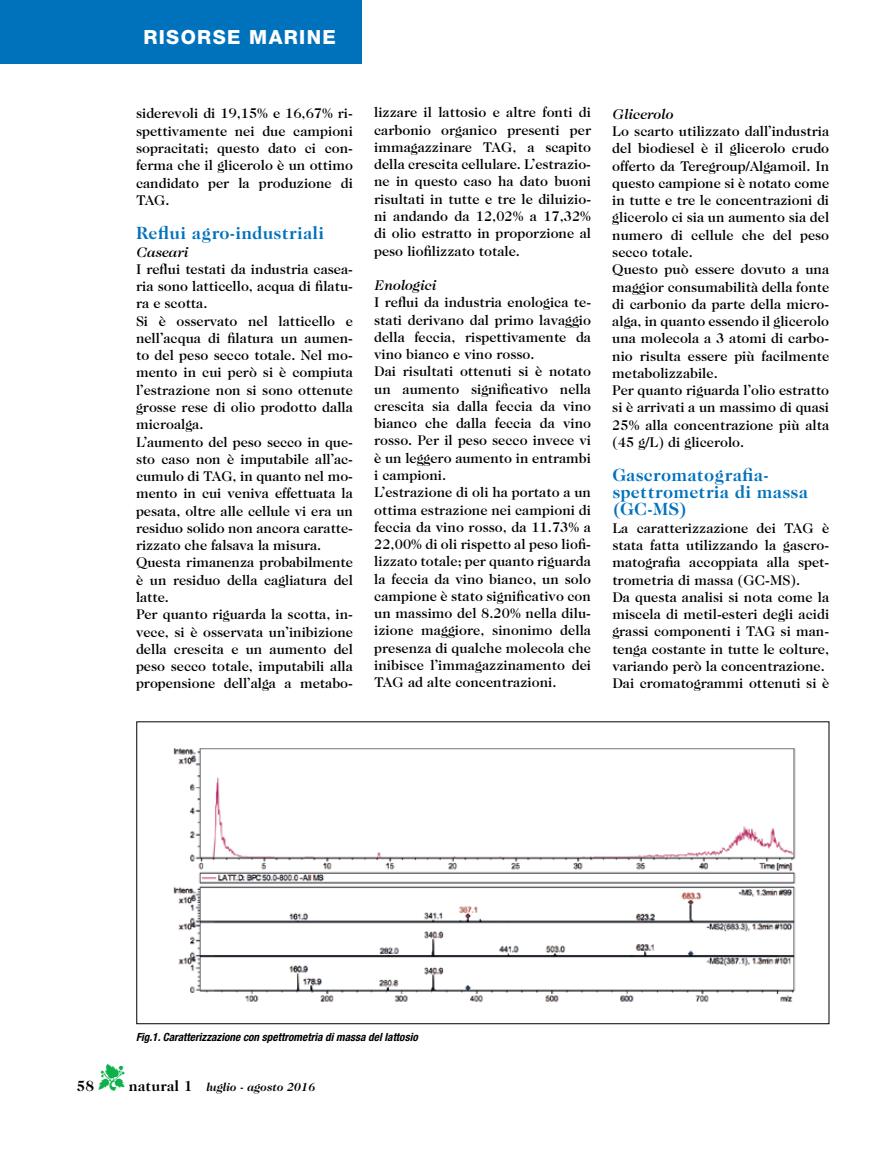
<style>
.page{position:relative;width:893px;height:1149px;background:#fff}
.page>*{position:absolute;margin:0;border:0;box-sizing:border-box;transform-origin:0 0}
.t1{font:800 19.5px "Helvetica Neue LT Std";letter-spacing:.07em;color:#fff}
.t2{font:700 18px/17.2px "Caslon 224 IT Cby BT";letter-spacing:.01em;color:#0072bc}
.t3{font:700 15px "Caslon 224 IT Cby BT";color:#000}
.t4{font:500 14.25px/17.2px "Caslon Two Twenty Four";color:#000}
.t5{font:italic 500 14.25px "Caslon Two Twenty Four";color:#000}
.t6{font:italic 700 12px "Caslon 224 IT Cby BT";color:#000}
.t7{font:italic 700 condensed 11.25px "Helvetica Neue";color:#000}
.s1{color:#0db14b}
.s2{font-style:normal;font-size:15px}
</style>
<div class="page">
<div style="left:0;top:0;width:361px;height:64px;background:#0072bc"></div>
<img style="left:173px;top:748px;width:623px;height:254px">
<h1 class="t1" style="left:143px;top:25px;width:194px">RISORSE MARINE</h1>
<p class="t4" style="left:136px;top:105px;width:218px;text-align:justify">siderevoli di 19,15% e 16,67% ri&shy;spettivamente nei due campioni sopracitati; questo dato ci con&shy;ferma che il glicerolo è un ottimo candidato per la produzione di TAG.</p>
<p class="t2" style="left:136px;top:224px;width:190px">Reflui agro-industriali</p>
<p class="t5" style="left:136px;top:243px;width:53px">Caseari</p>
<p class="t4" style="left:136px;top:260px;width:218px">I reflui testati da industria casea&shy;ria sono latticello, acqua di filatu&shy;ra e scotta.<br>Si è osservato nel latticello e nell’acqua di filatura un aumen&shy;to del peso secco totale. Nel mo&shy;mento in cui però si è compiuta l’estrazione non si sono ottenute grosse rese di olio prodotto dalla microalga.<br>L’aumento del peso secco in que&shy;sto caso non è imputabile all’ac&shy;cumulo di TAG, in quanto nel mo&shy;mento in cui veniva effettuata la pesata, oltre alle cellule vi era un residuo solido non ancora caratte&shy;rizzato che falsava la misura.<br>Questa rimanenza probabilmente è un residuo della cagliatura del latte.<br>Per quanto riguarda la scotta, in&shy;vece, si è osservata un’inibizione della crescita e un aumento del peso secco totale, imputabili alla propensione dell’alga a metabo-</p>
<p class="t4" style="left:374px;top:104px;width:218px;text-align:justify">lizzare il lattosio e altre fonti di carbonio organico presenti per immagazzinare TAG, a scapito della crescita cellulare. L’estrazio&shy;ne in questo caso ha dato buoni risultati in tutte e tre le diluizio&shy;ni andando da 12,02% a 17,32% di olio estratto in proporzione al peso liofilizzato totale.</p>
<p class="t5" style="left:374px;top:277px;width:63px">Enologici</p>
<p class="t4" style="left:374px;top:293px;width:218px">I reflui da industria enologica te&shy;stati derivano dal primo lavaggio della feccia, rispettivamente da vino bianco e vino rosso.<br>Dai risultati ottenuti si è notato un aumento significativo nella crescita sia dalla feccia da vino bianco che dalla feccia da vino rosso. Per il peso secco invece vi è un leggero aumento in entrambi i campioni.<br>L’estrazione di oli ha portato a un ottima estrazione nei campioni di feccia da vino rosso, da 11.73% a<br>22,00% di oli rispetto al peso liofi&shy;lizzato totale; per quanto riguarda la feccia da vino bianco, un solo campione è stato significativo con un massimo del 8.20% nella dilu&shy;izione maggiore, sinonimo della presenza di qualche molecola che inibisce l’immagazzinamento dei<br>TAG ad alte concentrazioni.</p>
<p class="t5" style="left:612px;top:106px;width:62px">Glicerolo</p>
<p class="t4" style="left:612px;top:122px;width:218px">Lo scarto utilizzato dall’industria del biodiesel è il glicerolo crudo offerto da Teregroup/Algamoil. In questo campione si è notato come in tutte e tre le concentrazioni di glicerolo ci sia un aumento sia del numero di cellule che del peso secco totale.<br>Questo può essere dovuto a una maggior consumabilità della fonte di carbonio da parte della micro&shy;alga, in quanto essendo il glicerolo una molecola a 3 atomi di carbo&shy;nio risulta essere più facilmente metabolizzabile.<br>Per quanto riguarda l’olio estratto si è arrivati a un massimo di quasi<br>25% alla concentrazione più alta (45 g/L) di glicerolo.</p>
<p class="t2" style="left:612px;top:465px;width:197px">Gascromatografia&shy;spettrometria di massa (GC-MS)</p>
<p class="t4" style="left:612px;top:519px;width:218px">La caratterizzazione dei TAG è stata fatta utilizzando la gascro&shy;matografia accoppiata alla spet&shy;trometria di massa (GC-MS).<br>Da questa analisi si nota come la miscela di metil-esteri degli acidi grassi componenti i TAG si man&shy;tenga costante in tutte le colture, variando però la concentrazione.<br>Dai cromatogrammi ottenuti si è</p>
<p class="t7" style="left:136px;top:1030px;width:283px">Fig.1. Caratterizzazione con spettrometria di massa del lattosio</p>
<p class="t6" style="left:99px;top:1079px;width:218px"><span class="s1">▼</span> <span class="s2">natural 1</span> luglio - agosto 2016</p>
<p class="t3" style="left:77px;top:1076px;width:19px">58</p>
</div>
